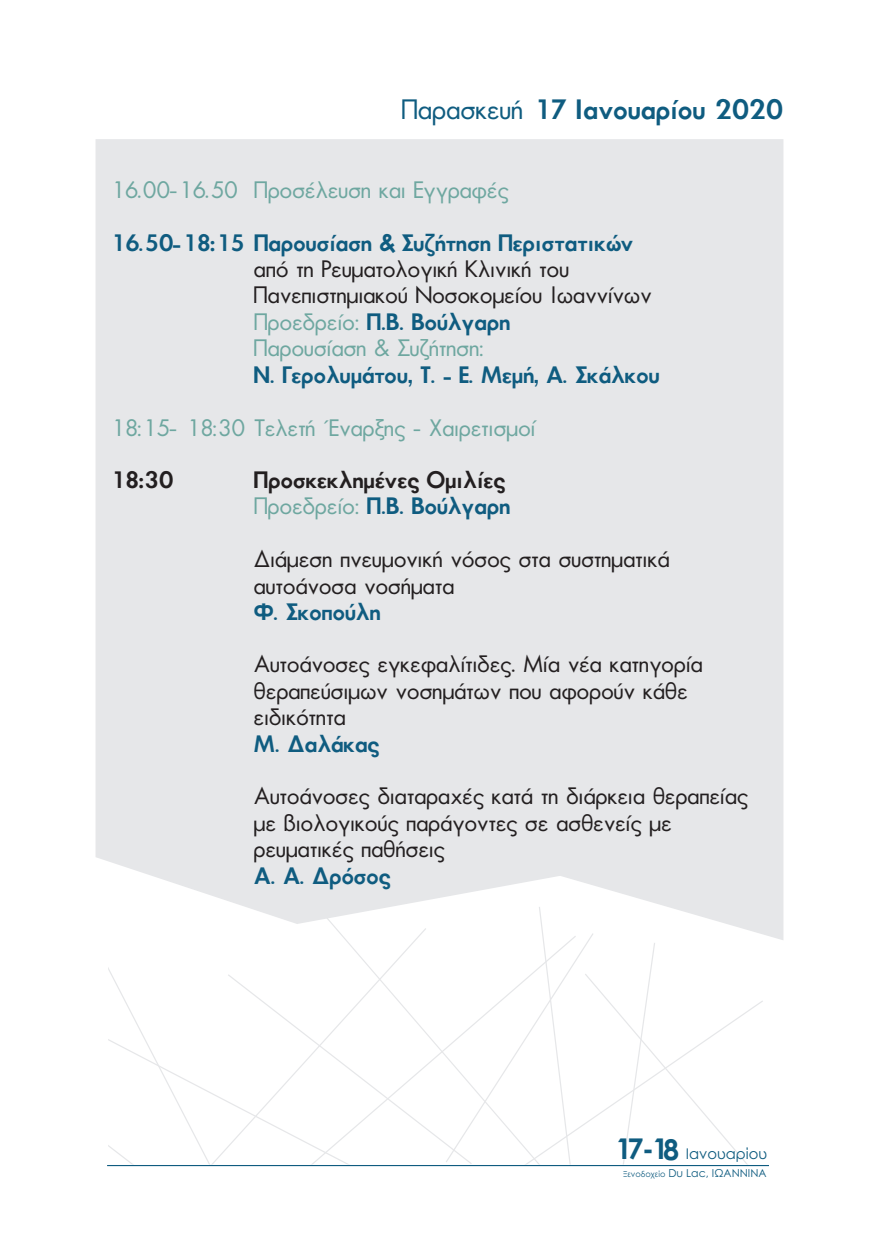
<style>
.page{position:relative;width:879px;height:1248px;background:#fff}
.page>*{position:absolute;margin:0;border:0;box-sizing:border-box;transform-origin:0 0}
.t1{font:700 28.6px "Century Gothic";color:#0f5c80}
.t2{font:700 28.2px "Mg Future UC Pol";letter-spacing:-.025em;color:#0f5c80}
.t3{font:24px/26.6px "Mg Future UC Pol Normal";letter-spacing:-.03em;color:#231f20}
.t4{font:700 24px "Mg Future UC Pol";letter-spacing:-.025em;color:#0f5c80}
.t5{font:24px "Mg Future UC Pol Normal";letter-spacing:-.03em;color:#6ea7a0}
.t6{font:700 24px "Mg Future UC Pol";letter-spacing:-.025em;color:#231f20}
.t7{font:14.8px "Century Gothic";color:#0f5c80}
.t8{font:11px "Century Gothic";color:#0f5c80}
.s1{font-family:"Mg Future UC Pol Normal";font-weight:400}
.s2{font-family:"Mg Future UC Pol Normal";font-weight:400;color:#6ea7a0}
.s3{font-size:8.2px}
</style>
<div class="page">
<svg style="left:265px;top:1003px;width:35px;height:137px"></svg>
<svg style="left:108px;top:967px;width:157px;height:197px"></svg>
<svg style="left:613px;top:943px;width:150px;height:221px"></svg>
<svg style="left:300px;top:940px;width:313px;height:224px"></svg>
<div style="left:96px;top:139px;width:687px;height:801px;background:#e6e7e9"></div>
<hr style="left:107px;top:1164px;width:662px;height:1px;background:#0f5c80">
<p class="t2" style="left:402px;top:95px;width:382px"><span class="s1">Παρασκευή</span> 17 Ιανουαρίου 2020</p>
<p class="t5" style="left:111px;top:177px;width:401px">16.00-16.50 Προσέλευση και Εγγραφές</p>
<p class="t4" style="left:111px;top:230px;width:525px">16.50-18:15 Παρουσίαση &amp; Συζήτηση Περιστατικών</p>
<p class="t3" style="left:255px;top:256px;width:400px">από τη Ρευματολογική Κλινική του<br>Πανεπιστημιακού Νοσοκομείου Ιωαννίνων</p>
<p class="t4" style="left:255px;top:309px;width:259px"><span class="s2">Προεδρείο:</span> Π.Β. Βούλγαρη</p>
<p class="t5" style="left:254px;top:336px;width:232px">Παρουσίαση &amp; Συζήτηση:</p>
<p class="t4" style="left:255px;top:362px;width:408px">Ν. Γερολυμάτου, Τ. - Ε. Μεμή, Α. Σκάλκου</p>
<p class="t5" style="left:111px;top:415px;width:428px">18:15- 18:30 Τελετή Έναρξης - Χαιρετισμοί</p>
<p class="t6" style="left:111px;top:467px;width:65px">18:30</p>
<p class="t6" style="left:255px;top:467px;width:253px">Προσκεκλημένες Ομιλίες</p>
<p class="t4" style="left:255px;top:494px;width:259px"><span class="s2">Προεδρείο:</span> Π.Β. Βούλγαρη</p>
<p class="t3" style="left:255px;top:546px;width:418px">Διάμεση πνευμονική νόσος στα συστηματικά αυτοάνοσα νοσήματα</p>
<p class="t4" style="left:255px;top:599px;width:129px">Φ. Σκοπούλη</p>
<p class="t3" style="left:255px;top:651px;width:451px">Αυτοάνοσες εγκεφαλίτιδες. Μία νέα κατηγορία θεραπεύσιμων νοσημάτων που αφορούν κάθε ειδικότητα</p>
<p class="t4" style="left:255px;top:731px;width:128px">Μ. Δαλάκας</p>
<p class="t3" style="left:254px;top:783px;width:496px">Αυτοάνοσες διαταραχές κατά τη διάρκεια θεραπείας με βιολογικούς παράγοντες σε ασθενείς με ρευματικές παθήσεις</p>
<p class="t4" style="left:255px;top:863px;width:139px">Α. Α. Δρόσος</p>
<p class="t1" style="left:616px;top:1137px;width:65px">17-18</p>
<p class="t7" style="left:686px;top:1147px;width:83px">Ιανουαρίου</p>
<p class="t8" style="left:623px;top:1168px;width:145px"><span class="s3">Ξενοδοχείο</span> Du Lac, ΙΩΑΝΝΙΝΑ</p>
</div>
